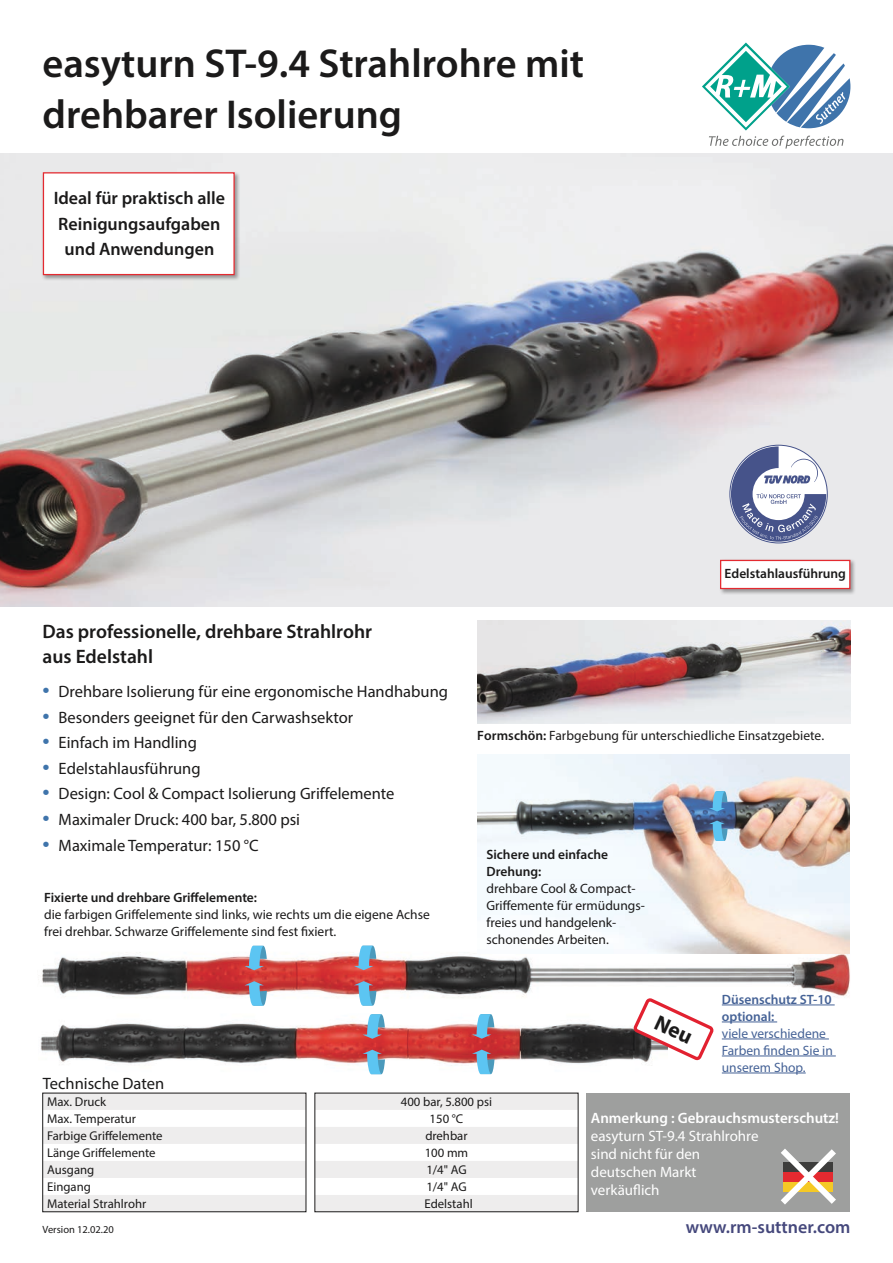
<style>
.page{position:relative;width:893px;height:1263px;background:#fff}
.page>*{position:absolute;margin:0;border:0;box-sizing:border-box;transform-origin:0 0}
.PDF_2011_-_Headline{font:600 40.5px/51px "Myriad Pro";color:#1b1a1a}
.PDF_2011_-_AT_-_13{font:600 19.5px/25.5px "Myriad Pro";color:#1b1a1a}
.PDF_2011_-_AT_-_13-2{font:600 18px/25.5px "Myriad Pro";color:#1b1a1a;text-align:center}
.t1{font:600 18px "Myriad Pro";color:#45487c}
.t2{font:16.5px "Myriad Pro";color:#1b1a1a}
.t3{font:15px/18px "Myriad Pro";color:#fff}
.t4{font:600 15px "Myriad Pro";color:#fff}
.überdrucken{font:13.5px/17px "Myriad Pro";color:#1b1a1a}
.überdrucken-2{font:13.5px/17px "Myriad Pro";color:#456296}
._2010_AT_-_Master_9{font:600 13.5px "Myriad Pro";color:#1b1a1a}
.T_master_1{font:12.75px "Myriad Pro";color:#1b1a1a}
.T_master_5{font:12.75px "Myriad Pro";color:#1b1a1a}
.T_master_7{font:12.75px "Myriad Pro";color:#1b1a1a}
.T_master_8{font:12.75px "Myriad Pro";color:#1b1a1a}
.T_master_4{font:12.75px "Myriad Pro";color:#1b1a1a}
.T_master_6{font:12.75px "Myriad Pro";color:#1b1a1a}
.PDF_2011_-_AT_-_13-3{font:10.5px "Myriad Pro";color:#1b1a1a}
.s1{font-size:25.5px;color:#3f74ab}
.s2{font-weight:600}
</style>
<div class="page">
<img style="left:0;top:153px;width:893px;height:453px">
<div style="left:42px;top:171px;width:198px;height:110px;background:#1b1a1a;opacity:.4"></div>
<div style="left:43px;top:172px;width:192px;height:103px;background:#fff;border:1px solid #e42a30"></div>
<div style="left:719px;top:559px;width:137px;height:36px;background:#1b1a1a;opacity:.4"></div>
<div style="left:720px;top:560px;width:130px;height:29px;background:#fff;border:1px solid #e42a30"></div>
<svg style="left:702px;top:43px;width:148px;height:106px"></svg>
<svg style="left:731px;top:446px;width:95px;height:96px"></svg>
<div style="left:587px;top:1093px;width:263px;height:119px;background:#9e9f9e"></div>
<img style="left:40px;top:1005px;width:612px;height:70px">
<img style="left:42px;top:945px;width:808px;height:60px">
<svg style="left:354px;top:981px;width:22px;height:24px"></svg>
<svg style="left:354px;top:946px;width:22px;height:24px"></svg>
<svg style="left:472px;top:1049px;width:22px;height:25px"></svg>
<svg style="left:472px;top:1014px;width:22px;height:25px"></svg>
<svg style="left:244px;top:981px;width:23px;height:25px"></svg>
<svg style="left:244px;top:946px;width:23px;height:24px"></svg>
<svg style="left:363px;top:1050px;width:22px;height:24px"></svg>
<svg style="left:363px;top:1014px;width:22px;height:25px"></svg>
<img style="left:477px;top:621px;width:373px;height:102px">
<div style="left:315px;top:1093px;width:263px;height:17px;background:#eeeded"></div>
<div style="left:315px;top:1127px;width:263px;height:17px;background:#eeeded"></div>
<div style="left:315px;top:1161px;width:263px;height:17px;background:#eeeded"></div>
<div style="left:315px;top:1195px;width:263px;height:17px;background:#eeeded"></div>
<div style="left:315px;top:1093px;width:263px;height:119px;border:1px solid #1b1a1a"></div>
<div style="left:43px;top:1093px;width:263px;height:17px;background:#eeeded"></div>
<div style="left:43px;top:1127px;width:263px;height:17px;background:#eeeded"></div>
<div style="left:43px;top:1161px;width:263px;height:17px;background:#eeeded"></div>
<div style="left:43px;top:1195px;width:263px;height:17px;background:#eeeded"></div>
<div style="left:43px;top:1093px;width:263px;height:119px;border:1px solid #1b1a1a"></div>
<img style="left:477px;top:755px;width:373px;height:198px">
<hr style="left:722px;top:1004px;width:113px;height:1px;background:#456296">
<hr style="left:722px;top:1021px;width:55px;height:1px;background:#456296">
<hr style="left:722px;top:1038px;width:107px;height:1px;background:#456296">
<hr style="left:722px;top:1056px;width:114px;height:1px;background:#456296">
<hr style="left:722px;top:1073px;width:84px;height:1px;background:#456296">
<svg style="left:709px;top:820px;width:19px;height:21px"></svg>
<svg style="left:709px;top:791px;width:18px;height:20px"></svg>
<svg style="left:781px;top:1149px;width:55px;height:56px"></svg>
<svg style="left:631px;top:996px;width:86px;height:67px"></svg>
<p class="PDF_2011_-_Headline" style="left:43px;top:36px;width:543px">easyturn ST-9.4 Strahlrohre mit drehbarer Isolierung</p>
<p class="PDF_2011_-_AT_-_13-2" style="left:54px;top:185px;width:173px">Ideal für praktisch alle<br>Reinigungsaufgaben und Anwendungen</p>
<p class="PDF_2011_-_AT_-_13" style="left:43px;top:618px;width:331px">Das professionelle, drehbare Strahlrohr aus Edelstahl</p>
<p class="t2" style="left:43px;top:682px;width:407px"><span class="s1">•</span> Drehbare Isolierung für eine ergonomische Handhabung</p>
<p class="t2" style="left:43px;top:707px;width:312px"><span class="s1">•</span> Besonders geeignet für den Carwashsektor</p>
<p class="t2" style="left:43px;top:733px;width:156px"><span class="s1">•</span> Einfach im Handling</p>
<p class="t2" style="left:43px;top:758px;width:160px"><span class="s1">•</span> Edelstahlausführung</p>
<p class="t2" style="left:43px;top:784px;width:353px"><span class="s1">•</span> Design: Cool &amp; Compact Isolierung Griffelemente</p>
<p class="t2" style="left:43px;top:809px;width:259px"><span class="s1">•</span> Maximaler Druck: 400 bar, 5.800 psi</p>
<p class="t2" style="left:43px;top:835px;width:218px"><span class="s1">•</span> Maximale Temperatur: 150 °C</p>
<p class="überdrucken" style="left:44px;top:888px;width:387px"><span class="s2">Fixierte und drehbare Griffelemente:<br></span>die farbigen Griffelemente sind links, wie rechts um die eigene Achse frei drehbar. Schwarze Griffelemente sind fest fixiert.</p>
<p class="t2" style="left:43px;top:1073px;width:123px">Technische Daten</p>
<p class="_2010_AT_-_Master_9" style="left:725px;top:565px;width:123px">Edelstahlausführung</p>
<p class="überdrucken" style="left:477px;top:727px;width:348px"><span class="s2">Formschön:</span> Farbgebung für unterschiedliche Einsatzgebiete.</p>
<p class="überdrucken" style="left:486px;top:846px;width:160px"><span class="s2">Sichere und einfache<br>Drehung:<br></span>drehbare Cool &amp; Compact-<br>Griffemente für ermüdungs&shy;freies und handgelenk-</p>
<p class="überdrucken" style="left:486px;top:931px;width:124px">schonendes Arbeiten.</p>
<p class="überdrucken-2" style="left:722px;top:990px;width:113px"><span class="s2">Düsenschutz ST-10 optional:<br></span>viele verschiedene<br>Farben finden Sie in unserem Shop.</p>
<p class="T_master_1" style="left:47px;top:1093px;width:61px">Max. Druck</p>
<p class="T_master_1" style="left:47px;top:1110px;width:90px">Max. Temperatur</p>
<p class="T_master_1" style="left:47px;top:1127px;width:117px">Farbige Griffelemente</p>
<p class="T_master_1" style="left:47px;top:1144px;width:110px">Länge Griffelemente</p>
<p class="T_master_1" style="left:47px;top:1161px;width:49px">Ausgang</p>
<p class="T_master_1" style="left:47px;top:1178px;width:45px">Eingang</p>
<p class="T_master_1" style="left:47px;top:1195px;width:101px">Material Strahlrohr</p>
<p class="PDF_2011_-_AT_-_13-3" style="left:43px;top:1223px;width:73px">Version 12.02.20</p>
<p class="T_master_1" style="left:401px;top:1093px;width:93px">400 bar, 5.800 psi</p>
<p class="T_master_4" style="left:430px;top:1110px;width:35px">150 °C</p>
<p class="T_master_5" style="left:425px;top:1127px;width:44px">drehbar</p>
<p class="T_master_6" style="left:425px;top:1144px;width:45px">100 mm</p>
<p class="T_master_7" style="left:426px;top:1161px;width:42px">1/4" AG</p>
<p class="T_master_8" style="left:426px;top:1178px;width:42px">1/4" AG</p>
<p class="T_master_1" style="left:424px;top:1195px;width:50px">Edelstahl</p>
<p class="t4" style="left:591px;top:1108px;width:250px">Anmerkung : Gebrauchsmusterschutz!</p>
<p class="t3" style="left:591px;top:1126px;width:169px">easyturn ST-9.4 Strahlrohre sind nicht für den deutschen Markt verkäuflich</p>
<p class="t1" style="left:686px;top:1215px;width:166px">www.rm-suttner.com</p>
</div>
